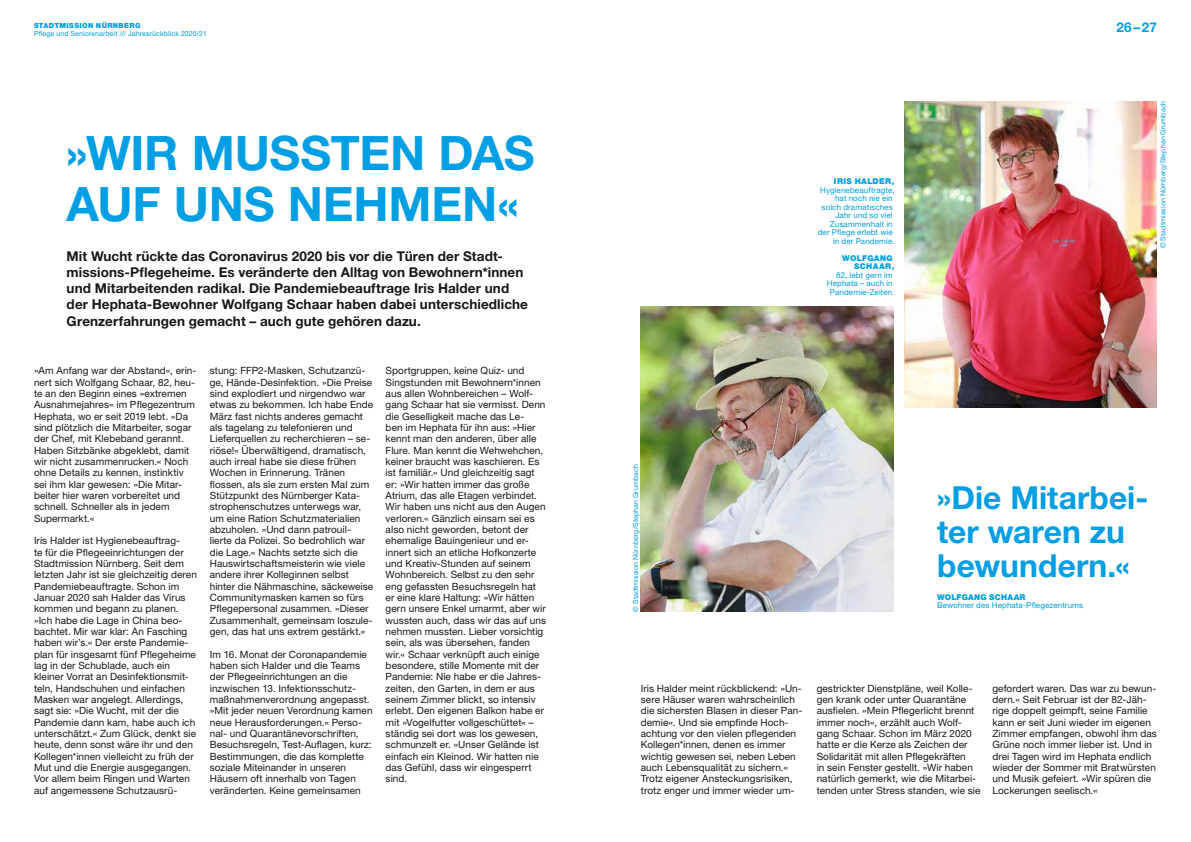
<style>
.page{position:relative;width:1191px;height:842px;background:#fff}
.page>*{position:absolute;margin:0;border:0;box-sizing:border-box;transform-origin:0 0}
.t1{font:700 47.5px/51px "Helvetica Neue LT Pro";letter-spacing:-.005em;color:#009ee3}
.t2{font:700 31.8px/34px "Helvetica Neue LT Pro";color:#009ee3}
.t3{font:700 13.5px/16.2px "Helvetica Neue LT Pro";letter-spacing:.005em;color:#181716}
.t4{font:700 13.5px "Helvetica Neue LT Pro";color:#009ee3}
.t5{font:10px/11.3px "Helvetica Neue LT Pro";letter-spacing:.005em;color:#181716}
.t6{font:8px/8.5px "Helvetica Neue LT Pro";letter-spacing:.015em;color:#009ee3;text-align:right}
.t7{font:900 8px/8.5px "Helvetica Neue LT Pro";letter-spacing:.045em;color:#009ee3;text-align:right}
.t8{font:900 8px "Helvetica Neue LT Pro";letter-spacing:.025em;color:#009ee3}
.t9{font:7px "Helvetica Neue LT Pro";letter-spacing:.02em;color:#009ee3}
.t10{font:900 7px "Helvetica Neue LT Pro";letter-spacing:.05em;color:#009ee3}
</style>
<div class="page">
<img style="left:641px;top:306px;width:252px;height:306px">
<img style="left:904px;top:101px;width:253px;height:306px">
<p class="t10" style="left:34px;top:21px;width:108px">STADTMISSION NÜRNBERG</p>
<p class="t9" style="left:34px;top:30px;width:174px">Pflege und Seniorenarbeit /// Jahresrückblick 2020/21</p>
<h1 class="t1" style="left:67px;top:127px;width:469px">»WIR MUSSTEN DAS<br>AUF UNS NEHMEN«</h1>
<p class="t3" style="left:67px;top:248px;width:463px">Mit Wucht rückte das Coronavirus 2020 bis vor die Türen der Stadt&shy;missions-Pflegeheime. Es veränderte den Alltag von Bewohnern*innen und Mitarbeitenden radikal. Die Pandemiebeauftrage Iris Halder und der Hephata-Bewohner Wolfgang Schaar haben dabei unterschiedliche Grenzerfahrungen gemacht – auch gute gehören dazu.</p>
<p class="t5" style="left:34px;top:365px;width:164px">»Am Anfang war der Abstand«, erin&shy;nert sich Wolfgang Schaar, 82, heu&shy;te an den Beginn eines »extremen<br>Ausnahmejahres« im Pflegezentrum<br>Hephata, wo er seit 2019 lebt. »Da sind plötzlich die Mitarbeiter, sogar der Chef, mit Klebeband gerannt.<br>Haben Sitzbänke abgeklebt, damit wir nicht zusammenrucken.« Noch ohne Details zu kennen, instinktiv sei ihm klar gewesen: »Die Mitar&shy;beiter hier waren vorbereitet und schnell. Schneller als in jedem<br>Supermarkt.«</p>
<p class="t5" style="left:34px;top:535px;width:164px">Iris Halder ist Hygienebeauftrag-<br>te für die Pflegeeinrichtungen der Stadtmission Nürnberg. Seit dem letzten Jahr ist sie gleichzeitig deren Pandemiebeauftragte. Schon im Januar 2020 sah Halder das Virus kommen und begann zu planen. »Ich habe die Lage in China beo&shy;bachtet. Mir war klar: An Fasching haben wir’s.« Der erste Pandemie&shy;plan für insgesamt fünf Pflegeheime lag in der Schublade, auch ein kleiner Vorrat an Desinfektionsmit&shy;teln, Handschuhen und einfachen Masken war angelegt. Allerdings, sagt sie: »Die Wucht, mit der die Pandemie dann kam, habe auch ich unterschätzt.« Zum Glück, denkt sie heute, denn sonst wäre ihr und den Kollegen*innen vielleicht zu früh der Mut und die Energie ausgegangen.<br>Vor allem beim Ringen und Warten auf angemessene Schutzausrü-</p>
<p class="t5" style="left:210px;top:365px;width:165px">stung: FFP2-Masken, Schutzanzü&shy;ge, Hände-Desinfektion. »Die Preise sind explodiert und nirgendwo war etwas zu bekommen. Ich habe Ende März fast nichts anderes gemacht als tagelang zu telefonieren und Lieferquellen zu recherchieren – se&shy;riöse!« Überwältigend, dramatisch, auch irreal habe sie diese frühen Wochen in Erinnerung. Tränen flossen, als sie zum ersten Mal zum Stützpunkt des Nürnberger Kata&shy;strophenschutzes unterwegs war, um eine Ration Schutzmaterialien abzuholen. »Und dann patrouil&shy;lierte da Polizei. So bedrohlich war die Lage.« Nachts setzte sich die Hauswirtschaftsmeisterin wie viele andere ihrer Kolleginnen selbst hinter die Nähmaschine, säckeweise Communitymasken kamen so fürs Pflegepersonal zusammen. »Dieser Zusammenhalt, gemeinsam loszule&shy;gen, das hat uns extrem gestärkt.«</p>
<p class="t5" style="left:210px;top:648px;width:164px">Im 16. Monat der Coronapandemie haben sich Halder und die Teams der Pflegeeinrichtungen an die inzwischen 13. Infektionsschutz&shy;maßnahmenverordnung angepasst. »Mit jeder neuen Verordnung kamen neue Herausforderungen.« Perso&shy;nal- und Quarantänevorschriften, Besuchsregeln, Test-Auflagen, kurz:<br>Bestimmungen, die das komplette soziale Miteinander in unseren Häusern oft innerhalb von Tagen veränderten. Keine gemeinsamen</p>
<p class="t5" style="left:386px;top:365px;width:162px">Sportgruppen, keine Quiz- und<br>Singstunden mit Bewohnern*innen aus allen Wohnbereichen – Wolf&shy;gang Schaar hat sie vermisst. Denn die Geselligkeit mache das Le-<br>ben im Hephata für ihn aus: »Hier kennt man den anderen, über alle<br>Flure. Man kennt die Wehwehchen, keiner braucht was kaschieren. Es ist familiär.« Und gleichzeitig sagt er: »Wir hatten immer das große<br>Atrium, das alle Etagen verbindet.<br>Wir haben uns nicht aus den Augen verloren.« Gänzlich einsam sei es also nicht geworden, betont der ehemalige Bauingenieur und er&shy;innert sich an etliche Hofkonzerte und Kreativ-Stunden auf seinem<br>Wohnbereich. Selbst zu den sehr eng gefassten Besuchsregeln hat er eine klare Haltung: »Wir hätten gern unsere Enkel umarmt, aber wir wussten auch, dass wir das auf uns nehmen mussten. Lieber vorsichtig sein, als was übersehen, fanden wir.« Schaar verknüpft auch einige besondere, stille Momente mit der<br>Pandemie: Nie habe er die Jahres&shy;zeiten, den Garten, in dem er aus seinem Zimmer blickt, so intensiv erlebt. Den eigenen Balkon habe er mit »Vogelfutter vollgeschüttet« – ständig sei dort was los gewesen, schmunzelt er. »Unser Gelände ist einfach ein Kleinod. Wir hatten nie das Gefühl, dass wir eingesperrt sind.</p>
<p class="t9" style="left:631px;top:612px;width:149px;rotate:-90deg">© Stadtmission Nürnberg/Stephan Grumbach</p>
<p class="t7" style="left:834px;top:177px;width:62px">IRIS HALDER,</p>
<p class="t6" style="left:817px;top:186px;width:78px">Hygienebeauftragte, hat noch nie ein solch dramatisches<br>Jahr und so viel<br>Zusammenhalt in<br>der Pflege erlebt wie in der Pandemie.</p>
<p class="t7" style="left:842px;top:254px;width:54px">WOLFGANG<br>SCHAAR,</p>
<p class="t6" style="left:827px;top:271px;width:69px">82, lebt gern im<br>Hephata – auch in<br>Pandemie-Zeiten.</p>
<h3 class="t4" style="left:1116px;top:19px;width:42px">26–27</h3>
<p class="t9" style="left:1158px;top:248px;width:149px;rotate:-90deg">© Stadtmission Nürnberg/Stephan Grumbach</p>
<h2 class="t2" style="left:937px;top:480px;width:213px">»Die Mitarbei&shy;ter waren zu bewundern.«</h2>
<p class="t8" style="left:937px;top:592px;width:90px">WOLFGANG SCHAAR</p>
<p class="t6" style="left:937px;top:601px;width:148px">Bewohner des Hephata-Pflegezentrums</p>
<p class="t5" style="left:641px;top:682px;width:163px">Iris Halder meint rückblickend: »Un&shy;sere Häuser waren wahrscheinlich die sichersten Blasen in dieser Pan&shy;demie«. Und sie empfinde Hoch&shy;achtung vor den vielen pflegenden Kollegen*innen, denen es immer wichtig gewesen sei, neben Leben auch Lebensqualität zu sichern.« Trotz eigener Ansteckungsrisiken, trotz enger und immer wieder um-</p>
<p class="t5" style="left:816px;top:682px;width:165px">gestrickter Dienstpläne, weil Kolle&shy;gen krank oder unter Quarantäne ausfielen. »Mein Pflegerlicht brennt immer noch«, erzählt auch Wolf&shy;gang Schaar. Schon im März 2020 hatte er die Kerze als Zeichen der Solidarität mit allen Pflegekräften<br>in sein Fenster gestellt. »Wir haben natürlich gemerkt, wie die Mitarbei&shy;tenden unter Stress standen, wie sie</p>
<p class="t5" style="left:992px;top:682px;width:166px">gefordert waren. Das war zu bewun&shy;dern.« Seit Februar ist der 82-Jäh&shy;rige doppelt geimpft, seine Familie kann er seit Juni wieder im eigenen Zimmer empfangen, obwohl ihm das Grüne noch immer lieber ist. Und in drei Tagen wird im Hephata endlich wieder der Sommer mit Bratwürsten und Musik gefeiert. »Wir spüren die Lockerungen seelisch.«</p>
</div>
